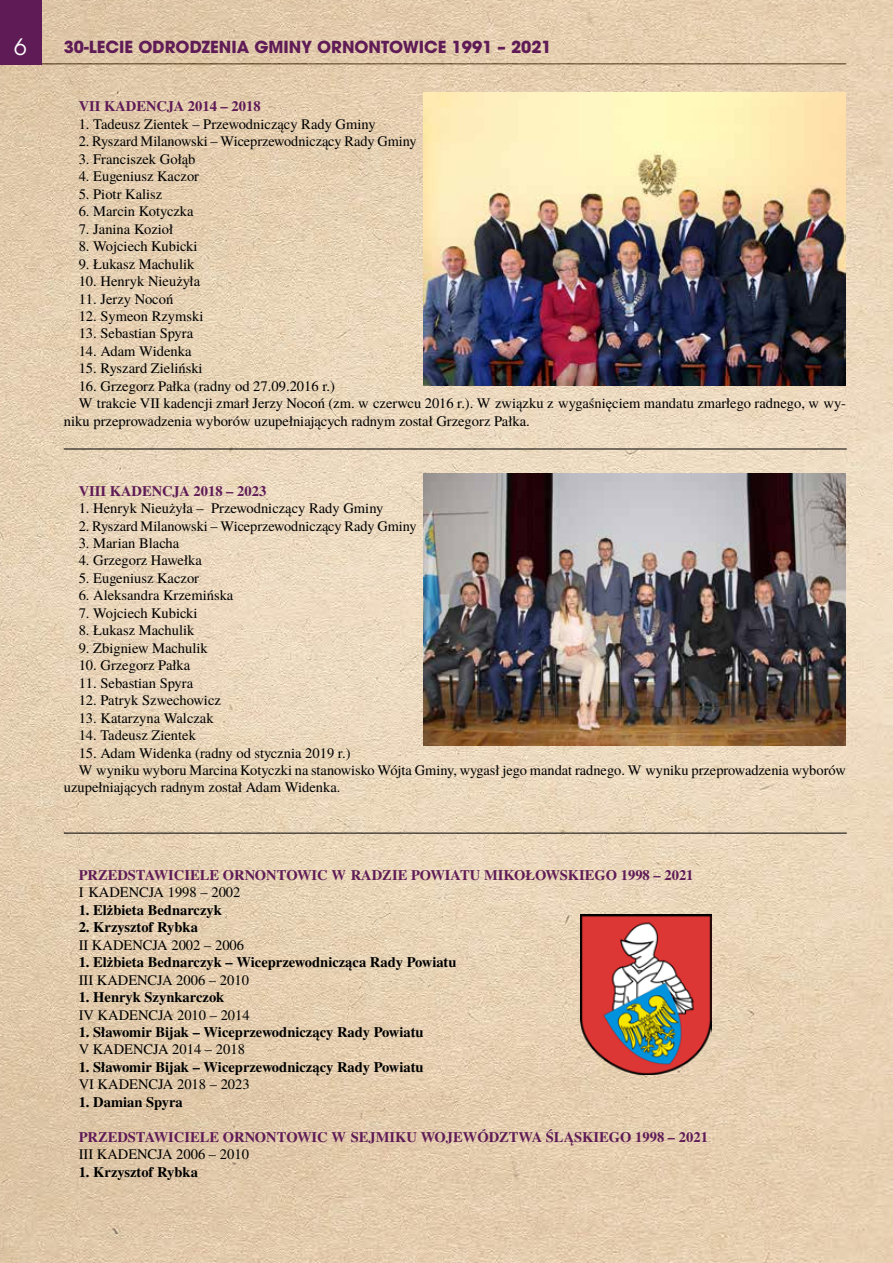
<style>
.page{position:relative;width:893px;height:1263px;background:#fff}
.page>*{position:absolute;margin:0;border:0;box-sizing:border-box;transform-origin:0 0}
.t1{font:22.5px "ITC Avant Garde Pro";color:#fff}
.t2{font:700 16.5px "ITC Avant Garde Pro";color:#5f1b56}
.t3{font:14.55px/17.4px "Te X Gyre Termes";color:#000}
.t4{font:700 14.55px "Te X Gyre Termes";color:#000}
.t5{font:700 14.55px "Te X Gyre Termes";color:#5f1b56}
</style>
<div class="page">
<img style="left:0;top:0;width:893px;height:1263px">
<div style="left:0;top:0;width:42px;height:65px;background:#5f1b56"></div>
<img style="left:424px;top:92px;width:422px;height:294px">
<img style="left:424px;top:473px;width:422px;height:273px">
<hr style="left:64px;top:449px;width:783px;height:1px;background:#000">
<hr style="left:64px;top:833px;width:783px;height:1px;background:#000">
<img style="left:580px;top:914px;width:131px;height:161px">
<h1 class="t1" style="left:14px;top:33px;width:14px">6</h1>
<p class="t2" style="left:64px;top:36px;width:489px">30-LECIE ODRODZENIA GMINY ORNONTOWICE 1991 – 2021</p>
<p class="t5" style="left:79px;top:95px;width:183px">VII KADENCJA 2014 – 2018</p>
<p class="t3" style="left:79px;top:115px;width:298px">1. Tadeusz Zientek – Przewodniczący Rady Gminy</p>
<p class="t3" style="left:79px;top:132px;width:339px">2. Ryszard Milanowski – Wiceprzewodniczący Rady Gminy</p>
<p class="t3" style="left:79px;top:150px;width:118px">3. Franciszek Gołąb</p>
<p class="t3" style="left:79px;top:167px;width:122px">4. Eugeniusz Kaczor</p>
<p class="t3" style="left:79px;top:184px;width:85px">5. Piotr Kalisz</p>
<p class="t3" style="left:79px;top:202px;width:117px">6. Marcin Kotyczka</p>
<p class="t3" style="left:79px;top:219px;width:96px">7. Janina Kozioł</p>
<p class="t3" style="left:79px;top:237px;width:120px">8. Wojciech Kubicki</p>
<p class="t3" style="left:79px;top:254px;width:117px">9. Łukasz Machulik</p>
<p class="t3" style="left:79px;top:272px;width:123px">10. Henryk Nieużyła</p>
<p class="t3" style="left:79px;top:289px;width:96px">11. Jerzy Nocoń</p>
<p class="t3" style="left:79px;top:307px;width:126px">12. Symeon Rzymski</p>
<p class="t3" style="left:79px;top:324px;width:116px">13. Sebastian Spyra</p>
<p class="t3" style="left:79px;top:342px;width:114px">14. Adam Widenka</p>
<p class="t3" style="left:79px;top:359px;width:126px">15. Ryszard Zieliński</p>
<p class="t3" style="left:79px;top:376px;width:258px">16. Grzegorz Pałka (radny od 27.09.2016 r.)</p>
<p class="t3" style="left:64px;top:394px;width:784px;text-indent:15px">W trakcie VII kadencji zmarł Jerzy Nocoń (zm. w czerwcu 2016 r.). W związku z wygaśnięciem mandatu zmarłego radnego, w wy&shy;niku przeprowadzenia wyborów uzupełniających radnym został Grzegorz Pałka.</p>
<p class="t5" style="left:79px;top:479px;width:189px">VIII KADENCJA 2018 – 2023</p>
<p class="t3" style="left:79px;top:499px;width:306px">1. Henryk Nieużyła – Przewodniczący Rady Gminy</p>
<p class="t3" style="left:79px;top:516px;width:339px">2. Ryszard Milanowski – Wiceprzewodniczący Rady Gminy</p>
<p class="t3" style="left:79px;top:534px;width:102px">3. Marian Blacha</p>
<p class="t3" style="left:79px;top:551px;width:125px">4. Grzegorz Hawełka</p>
<p class="t3" style="left:79px;top:569px;width:122px">5. Eugeniusz Kaczor</p>
<p class="t3" style="left:79px;top:586px;width:156px">6. Aleksandra Krzemińska</p>
<p class="t3" style="left:79px;top:603px;width:120px">7. Wojciech Kubicki</p>
<p class="t3" style="left:79px;top:621px;width:117px">8. Łukasz Machulik</p>
<p class="t3" style="left:79px;top:638px;width:131px">9. Zbigniew Machulik</p>
<p class="t3" style="left:79px;top:656px;width:113px">10. Grzegorz Pałka</p>
<p class="t3" style="left:79px;top:673px;width:116px">11. Sebastian Spyra</p>
<p class="t3" style="left:79px;top:691px;width:144px">12. Patryk Szwechowicz</p>
<p class="t3" style="left:79px;top:708px;width:136px">13. Katarzyna Walczak</p>
<p class="t3" style="left:79px;top:726px;width:119px">14. Tadeusz Zientek</p>
<p class="t3" style="left:79px;top:743px;width:273px">15. Adam Widenka (radny od stycznia 2019 r.)</p>
<p class="t3" style="left:64px;top:761px;width:784px;text-indent:15px">W wyniku wyboru Marcina Kotyczki na stanowisko Wójta Gminy, wygasł jego mandat radnego. W wyniku przeprowadzenia wyborów uzupełniających radnym został Adam Widenka.</p>
<p class="t5" style="left:79px;top:863px;width:616px">PRZEDSTAWICIELE ORNONTOWIC W RADZIE POWIATU MIKOŁOWSKIEGO 1998 – 2021</p>
<p class="t3" style="left:79px;top:883px;width:163px">I KADENCJA 1998 – 2002</p>
<p class="t4" style="left:79px;top:898px;width:145px">1. Elżbieta Bednarczyk</p>
<p class="t4" style="left:79px;top:916px;width:121px">2. Krzysztof Rybka</p>
<p class="t3" style="left:79px;top:935px;width:167px">II KADENCJA 2002 – 2006</p>
<p class="t4" style="left:79px;top:951px;width:379px">1. Elżbieta Bednarczyk – Wiceprzewodnicząca Rady Powiatu</p>
<p class="t3" style="left:79px;top:970px;width:172px">III KADENCJA 2006 – 2010</p>
<p class="t4" style="left:79px;top:986px;width:147px">1. Henryk Szynkarczok</p>
<p class="t3" style="left:79px;top:1005px;width:173px">IV KADENCJA 2010 – 2014</p>
<p class="t4" style="left:79px;top:1021px;width:346px">1. Sławomir Bijak – Wiceprzewodniczący Rady Powiatu</p>
<p class="t3" style="left:79px;top:1040px;width:168px">V KADENCJA 2014 – 2018</p>
<p class="t4" style="left:79px;top:1055px;width:346px">1. Sławomir Bijak – Wiceprzewodniczący Rady Powiatu</p>
<p class="t3" style="left:79px;top:1075px;width:173px">VI KADENCJA 2018 – 2023</p>
<p class="t4" style="left:79px;top:1090px;width:106px">1. Damian Spyra</p>
<p class="t5" style="left:79px;top:1125px;width:631px">PRZEDSTAWICIELE ORNONTOWIC W SEJMIKU WOJEWÓDZTWA ŚLĄSKIEGO 1998 – 2021</p>
<p class="t3" style="left:79px;top:1145px;width:172px">III KADENCJA 2006 – 2010</p>
<p class="t4" style="left:79px;top:1160px;width:121px">1. Krzysztof Rybka</p>
</div>
